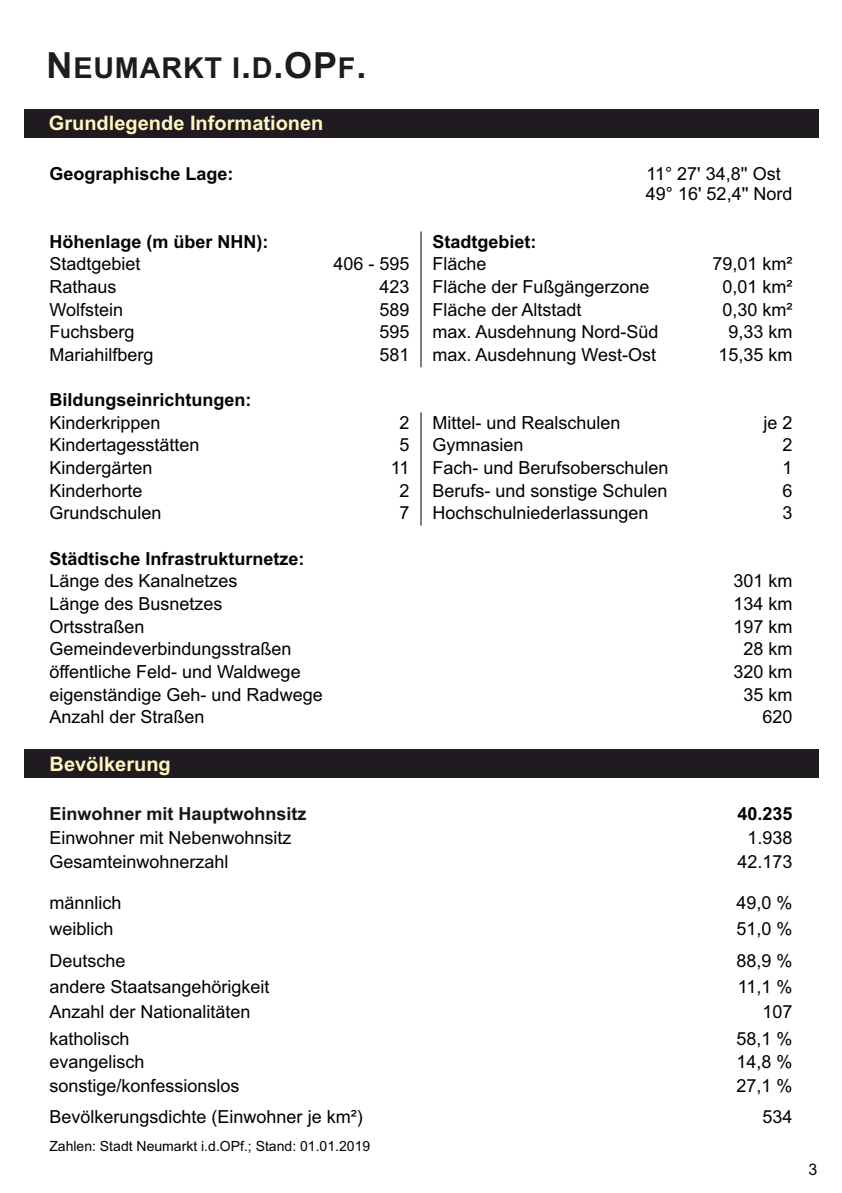
<style>
.page{position:relative;width:842px;height:1193px;background:#fff}
.page>*{position:absolute;margin:0;border:0;box-sizing:border-box;transform-origin:0 0}
.t1{font:700 28.8px "Arial";letter-spacing:.03em;color:#201b21}
.t2{font:700 20px "Arial";color:#fff6c0}
.t3{font:18px "Arial";color:#000}
.t4{font:700 18px "Arial";color:#080008}
.t5{font:700 18px "Arial";color:#151616}
.t6{font:700 18px "Arial";color:#000}
.t7{font:16px "Arial";color:#000}
.t8{font:14px "Arial";color:#000}
.s1{font-size:36px}
</style>
<div class="page">
<div style="left:24px;top:109px;width:794px;height:28px;background:#201b21"></div>
<hr style="left:420px;top:231px;width:1px;height:136px;background:#000">
<hr style="left:420px;top:412px;width:1px;height:113px;background:#000">
<div style="left:24px;top:749px;width:794px;height:29px;background:#201b21"></div>
<h1 class="t1" style="left:46px;top:57px;width:321px"><span class="s1">N</span>EUMARKT I<span class="s1">.</span>D<span class="s1">.OP</span>F<span class="s1">.</span></h1>
<p class="t2" style="left:49px;top:116px;width:276px">Grundlegende Informationen</p>
<p class="t4" style="left:49px;top:167px;width:186px">Geographische Lage:</p>
<p class="t3" style="left:646px;top:167px;width:136px">11° 27' 34,8'' Ost</p>
<p class="t3" style="left:645px;top:187px;width:148px">49° 16' 52,4'' Nord</p>
<p class="t4" style="left:49px;top:235px;width:221px">Höhenlage (m über NHN):</p>
<p class="t4" style="left:432px;top:235px;width:106px">Stadtgebiet:</p>
<p class="t3" style="left:49px;top:257px;width:93px">Stadtgebiet</p>
<p class="t3" style="left:333px;top:257px;width:78px">406 - 595</p>
<p class="t3" style="left:432px;top:257px;width:56px">Fläche</p>
<p class="t3" style="left:712px;top:257px;width:82px">79,01 km²</p>
<p class="t3" style="left:49px;top:280px;width:69px">Rathaus</p>
<p class="t3" style="left:379px;top:280px;width:32px">423</p>
<p class="t3" style="left:432px;top:280px;width:219px">Fläche der Fußgängerzone</p>
<p class="t3" style="left:722px;top:280px;width:72px">0,01 km²</p>
<p class="t3" style="left:49px;top:303px;width:75px">Wolfstein</p>
<p class="t3" style="left:379px;top:303px;width:32px">589</p>
<p class="t3" style="left:432px;top:303px;width:151px">Fläche der Altstadt</p>
<p class="t3" style="left:49px;top:325px;width:87px">Fuchsberg</p>
<p class="t3" style="left:379px;top:325px;width:32px">595</p>
<p class="t3" style="left:432px;top:325px;width:228px">max. Ausdehnung Nord-Süd</p>
<p class="t3" style="left:728px;top:325px;width:66px">9,33 km</p>
<p class="t3" style="left:49px;top:348px;width:106px">Mariahilfberg</p>
<p class="t3" style="left:379px;top:348px;width:32px">581</p>
<p class="t3" style="left:432px;top:348px;width:225px">max. Ausdehnung West-Ost</p>
<p class="t3" style="left:718px;top:348px;width:76px">15,35 km</p>
<p class="t4" style="left:49px;top:393px;width:204px">Bildungseinrichtungen:</p>
<p class="t3" style="left:49px;top:416px;width:113px">Kinderkrippen</p>
<p class="t3" style="left:399px;top:416px;width:12px">2</p>
<p class="t3" style="left:432px;top:416px;width:190px">Mittel- und Realschulen</p>
<p class="t3" style="left:763px;top:416px;width:31px">je 2</p>
<p class="t3" style="left:49px;top:438px;width:152px">Kindertagesstätten</p>
<p class="t3" style="left:399px;top:438px;width:12px">5</p>
<p class="t3" style="left:432px;top:438px;width:93px">Gymnasien</p>
<p class="t3" style="left:782px;top:438px;width:12px">2</p>
<p class="t3" style="left:49px;top:461px;width:105px">Kindergärten</p>
<p class="t3" style="left:391px;top:461px;width:20px">11</p>
<p class="t3" style="left:432px;top:461px;width:238px">Fach- und Berufsoberschulen</p>
<p class="t3" style="left:782px;top:461px;width:12px">1</p>
<p class="t3" style="left:49px;top:483px;width:95px">Kinderhorte</p>
<p class="t3" style="left:399px;top:483px;width:12px">2</p>
<p class="t3" style="left:432px;top:483px;width:237px">Berufs- und sonstige Schulen</p>
<p class="t3" style="left:782px;top:483px;width:12px">6</p>
<p class="t3" style="left:49px;top:506px;width:114px">Grundschulen</p>
<p class="t3" style="left:399px;top:506px;width:12px">7</p>
<p class="t3" style="left:432px;top:506px;width:218px">Hochschulniederlassungen</p>
<p class="t3" style="left:782px;top:506px;width:12px">3</p>
<p class="t4" style="left:49px;top:551px;width:257px">Städtische Infrastrukturnetze:</p>
<p class="t3" style="left:49px;top:574px;width:190px">Länge des Kanalnetzes</p>
<p class="t3" style="left:733px;top:574px;width:61px">301 km</p>
<p class="t3" style="left:49px;top:597px;width:175px">Länge des Busnetzes</p>
<p class="t3" style="left:733px;top:597px;width:61px">134 km</p>
<p class="t3" style="left:49px;top:619px;width:97px">Ortsstraßen</p>
<p class="t3" style="left:733px;top:619px;width:61px">197 km</p>
<p class="t3" style="left:49px;top:642px;width:244px">Gemeindeverbindungsstraßen</p>
<p class="t3" style="left:743px;top:642px;width:51px">28 km</p>
<p class="t3" style="left:49px;top:665px;width:253px">öffentliche Feld- und Waldwege</p>
<p class="t3" style="left:733px;top:665px;width:61px">320 km</p>
<p class="t3" style="left:49px;top:687px;width:275px">eigenständige Geh- und Radwege</p>
<p class="t3" style="left:743px;top:687px;width:51px">35 km</p>
<p class="t3" style="left:49px;top:710px;width:157px">Anzahl der Straßen</p>
<p class="t3" style="left:762px;top:710px;width:32px">620</p>
<p class="t2" style="left:50px;top:756px;width:123px">Bevölkerung</p>
<p class="t5" style="left:49px;top:807px;width:259px">Einwohner mit Hauptwohnsitz</p>
<p class="t6" style="left:737px;top:807px;width:57px">40.235</p>
<p class="t3" style="left:49px;top:831px;width:244px">Einwohner mit Nebenwohnsitz</p>
<p class="t3" style="left:747px;top:831px;width:47px">1.938</p>
<p class="t3" style="left:49px;top:855px;width:181px">Gesamteinwohnerzahl</p>
<p class="t3" style="left:737px;top:855px;width:57px">42.173</p>
<p class="t3" style="left:49px;top:896px;width:74px">männlich</p>
<p class="t3" style="left:736px;top:896px;width:58px">49,0 %</p>
<p class="t3" style="left:49px;top:922px;width:66px">weiblich</p>
<p class="t3" style="left:736px;top:922px;width:58px">51,0 %</p>
<p class="t3" style="left:49px;top:954px;width:78px">Deutsche</p>
<p class="t3" style="left:736px;top:954px;width:58px">88,9 %</p>
<p class="t3" style="left:49px;top:980px;width:222px">andere Staatsangehörigkeit</p>
<p class="t3" style="left:737px;top:980px;width:56px">11,1 %</p>
<p class="t3" style="left:49px;top:1005px;width:203px">Anzahl der Nationalitäten</p>
<p class="t3" style="left:762px;top:1005px;width:32px">107</p>
<p class="t3" style="left:49px;top:1032px;width:82px">katholisch</p>
<p class="t3" style="left:736px;top:1032px;width:58px">58,1 %</p>
<p class="t3" style="left:49px;top:1055px;width:97px">evangelisch</p>
<p class="t3" style="left:736px;top:1055px;width:58px">14,8 %</p>
<p class="t3" style="left:49px;top:1079px;width:192px">sonstige/konfessionslos</p>
<p class="t3" style="left:736px;top:1079px;width:58px">27,1 %</p>
<p class="t3" style="left:49px;top:1110px;width:315px">Bevölkerungsdichte (Einwohner je km²)</p>
<p class="t3" style="left:762px;top:1110px;width:32px">534</p>
<p class="t8" style="left:49px;top:1140px;width:322px">Zahlen: Stadt Neumarkt i.d.OPf.; Stand: 01.01.2019</p>
<p class="t7" style="left:808px;top:1163px;width:10px">3</p>
</div>
